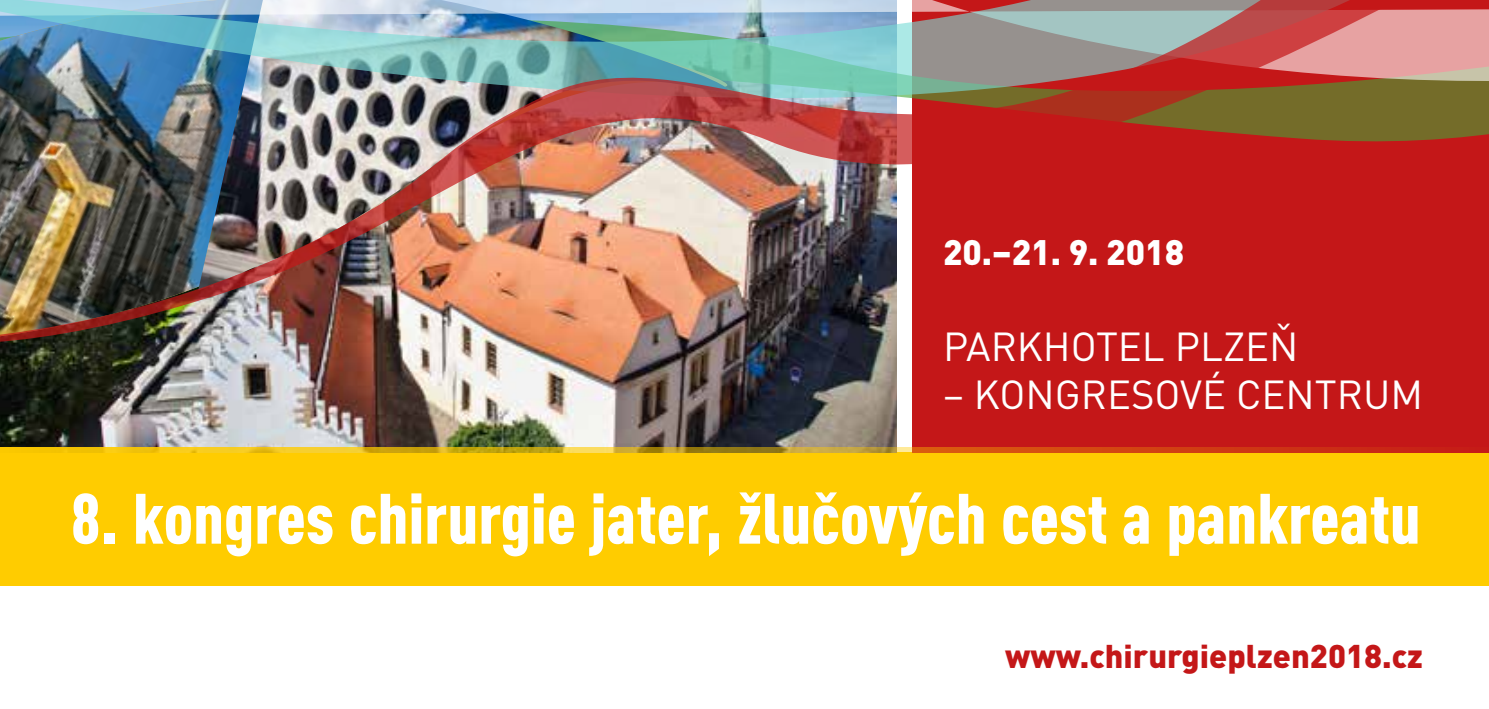
<style>
.page{position:relative;width:1489px;height:709px;background:#fff}
.page>*{position:absolute;margin:0;border:0;box-sizing:border-box;transform-origin:0 0}
.t1{font:900 condensed 70px "DIN Pro";color:#fff}
.t2{font:40px "DIN Pro";color:#fff}
.t3{font:900 35px "DIN Pro";color:#fff}
.t4{font:900 32.5px "DIN Pro";color:#c41718}
</style>
<div class="page">
<div style="left:0;top:452px;width:1488px;height:133px;background:#fc0"></div>
<img style="left:0;top:346px;width:896px;height:101px">
<div style="left:912px;top:0;width:576px;height:453px;background:#c41718"></div>
<svg style="left:0;top:447px;width:1427px;height:6px;background:#d3881b"></svg>
<img style="left:0;top:0;width:1488px;height:346px">
<p class="t3" style="left:943px;top:228px;width:243px">20.–21. 9. 2018</p>
<p class="t2" style="left:943px;top:319px;width:357px">PARKHOTEL PLZEŇ</p>
<p class="t2" style="left:943px;top:367px;width:481px">– KONGRESOVÉ CENTRUM</p>
<p class="t1" style="left:71px;top:475px;width:1351px">8. kongres chirurgie jater, žlučových cest a pankreatu</p>
<p class="t4" style="left:1005px;top:633px;width:419px">www.chirurgieplzen2018.cz</p>
</div>
